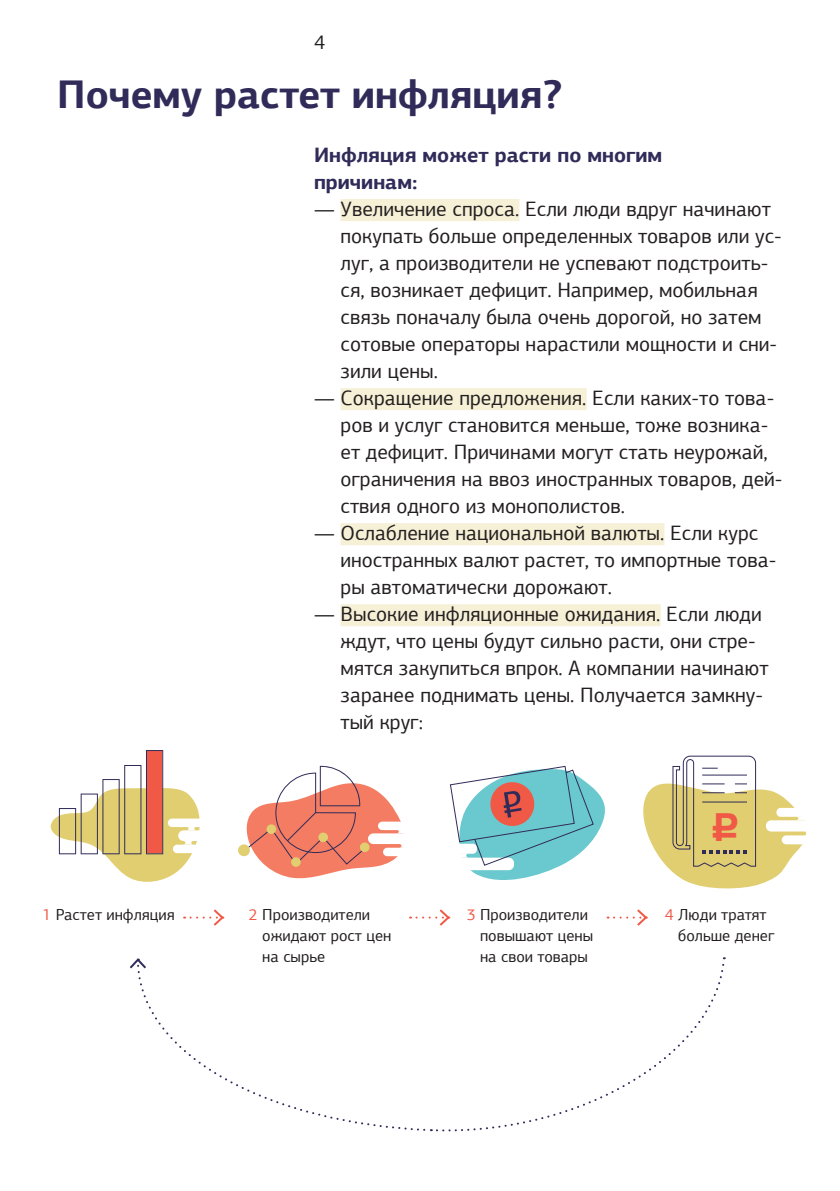
<style>
.page{position:relative;width:840px;height:1191px;background:#fff}
.page>*{position:absolute;margin:0;border:0;box-sizing:border-box;transform-origin:0 0}
.t1{font:700 40px "PF Agora Sans Pro";color:#302b58}
.t2{font:39.6px "ALS Rubl";color:#f05946}
.t3{font:20.8px/27px "PF Agora Sans Pro";color:#231f20}
.t4{font:700 20.8px/27px "PF Agora Sans Pro";color:#302b58}
.t5{font:20px "PF Agora Sans Pro";color:#231f20}
.t6{font:16px/21px "PF Agora Sans Pro";color:#231f20}
.s1{color:#f05946}
</style>
<div class="page">
<div style="left:340px;top:199px;width:179px;height:22px;background:#f5f0d6"></div>
<div style="left:340px;top:388px;width:246px;height:22px;background:#f5f0d6"></div>
<div style="left:340px;top:523px;width:324px;height:22px;background:#f5f0d6"></div>
<div style="left:340px;top:604px;width:320px;height:22px;background:#f5f0d6"></div>
<svg style="left:50px;top:750px;width:150px;height:132px"></svg>
<div style="left:238px;top:844px;width:12px;height:12px;background:#e1ce71;border-radius:50%"></div>
<svg style="left:241px;top:766px;width:161px;height:113px"></svg>
<svg style="left:450px;top:765px;width:155px;height:115px"></svg>
<svg style="left:643px;top:755px;width:163px;height:134px"></svg>
<svg style="left:184px;top:909px;width:41px;height:17px"></svg>
<svg style="left:410px;top:909px;width:41px;height:17px"></svg>
<svg style="left:607px;top:909px;width:41px;height:17px"></svg>
<svg style="left:137px;top:971px;width:289px;height:160px"></svg>
<svg style="left:436px;top:959px;width:289px;height:173px"></svg>
<svg style="left:130px;top:958px;width:16px;height:11px"></svg>
<p class="t5" style="left:314px;top:30px;width:13px">4</p>
<h1 class="t1" style="left:57px;top:69px;width:507px">Почему растет инфляция?</h1>
<p class="t4" style="left:314px;top:141px;width:349px">Инфляция может расти по многим причинам:</p>
<p class="t3" style="left:340px;top:195px;width:442px;text-indent:-26px">— Увеличение спроса. Если люди вдруг начинают покупать больше определенных товаров или ус&shy;луг, а производители не успевают подстроить&shy;ся, возникает дефицит. Например, мобильная связь поначалу была очень дорогой, но затем сотовые операторы нарастили мощности и сни&shy;зили цены.</p>
<p class="t3" style="left:340px;top:384px;width:443px;text-indent:-26px">— Сокращение предложения. Если каких-то това&shy;ров и услуг становится меньше, тоже возника&shy;ет дефицит. Причинами могут стать неурожай, ограничения на ввоз иностранных товаров, дей&shy;ствия одного из монополистов.</p>
<p class="t3" style="left:340px;top:519px;width:437px;text-indent:-26px">— Ослабление национальной валюты. Если курс иностранных валют растет, то импортные това&shy;ры автоматически дорожают.</p>
<p class="t3" style="left:340px;top:600px;width:429px;text-indent:-26px">— Высокие инфляционные ожидания. Если люди ждут, что цены будут сильно расти, они стре&shy;мятся закупиться впрок. А компании начинают заранее поднимать цены. Получается замкну&shy;тый круг:</p>
<h2 class="t2" style="left:709px;top:804px;width:31px">c</h2>
<p class="t6" style="left:42px;top:904px;width:134px"><span class="s1">1</span> Растет инфляция</p>
<p class="t6" style="left:262px;top:904px;width:130px;text-indent:-13px"><span class="s1">2</span> Производители ожидают рост цен на сырье</p>
<p class="t6" style="left:678px;top:904px;width:98px;text-indent:-13px"><span class="s1">4</span> Люди тратят больше денег</p>
<p class="t6" style="left:479px;top:904px;width:114px;text-indent:-13px"><span class="s1">3</span> Производители повышают цены на свои товары</p>
</div>
